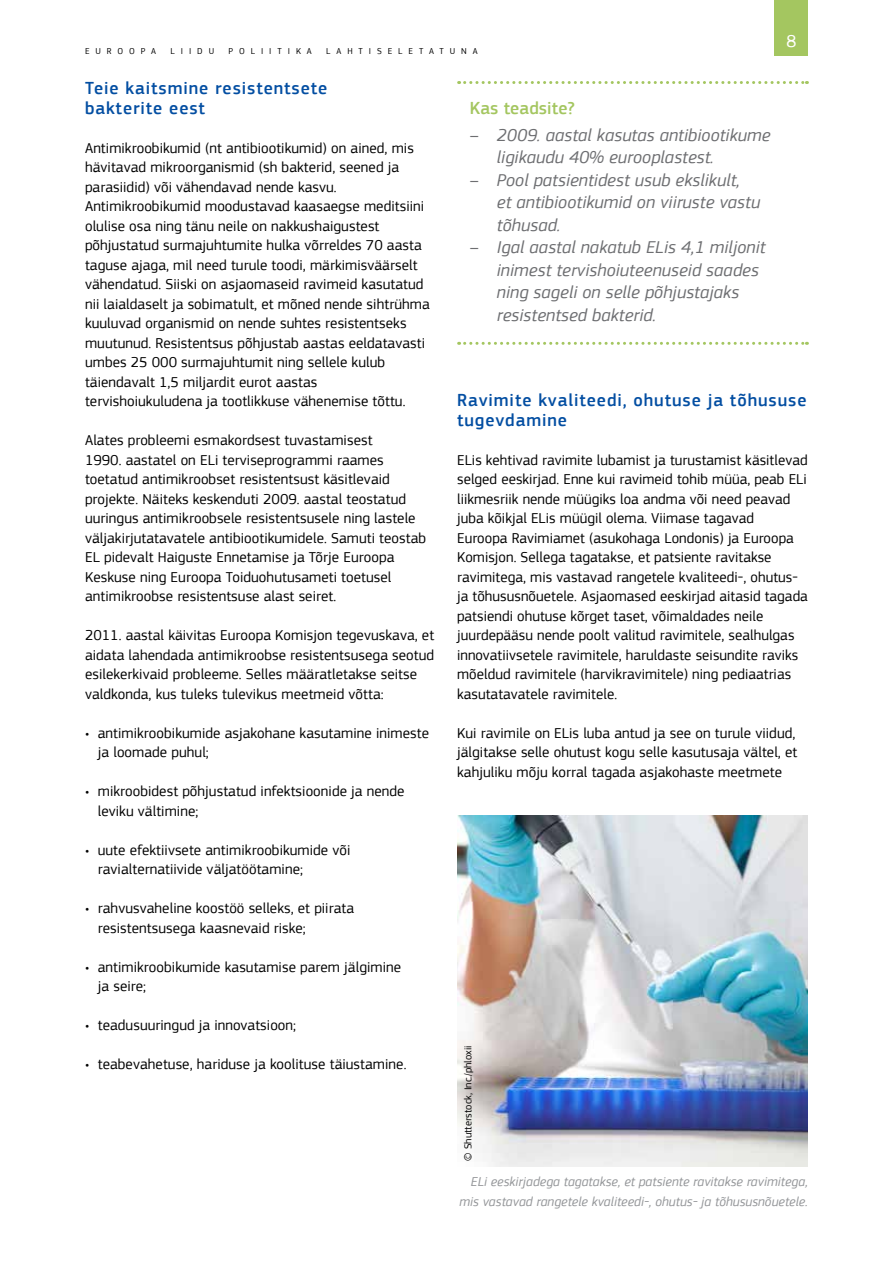
<style>
.page{position:relative;width:893px;height:1263px;background:#fff}
.page>*{position:absolute;margin:0;border:0;box-sizing:border-box;transform-origin:0 0}
.t1{font:italic 18px/22.5px "EC Square Sans Pro";letter-spacing:.005em;color:#6d6e71}
.t2{font:500 18px/19.5px "EC Square Sans Pro";letter-spacing:.05em;color:#034ea2}
.t3{font:500 18px "EC Square Sans Pro";letter-spacing:.005em;color:#a4c660}
.t4{font:18px "EC Square Sans Pro";color:#fff}
.t5{font:15px/19.5px "EC Square Sans Pro";letter-spacing:.005em;color:#000}
.t6{font:italic 13.5px/19.5px "EC Square Sans Pro";letter-spacing:.005em;color:#939598;text-align:right}
.t7{font:10.5px "EC Square Sans Pro";color:#000}
.t8{font:9px "EC Square Sans Pro";letter-spacing:.66em;color:#000}
.s1{font-style:normal}
</style>
<div class="page">
<div style="left:775px;top:0;width:33px;height:55px;background:#a4c660"></div>
<svg style="left:459px;top:81px;width:348px;height:3px"></svg>
<svg style="left:459px;top:342px;width:348px;height:3px"></svg>
<img style="left:457px;top:816px;width:351px;height:351px">
<p class="t4" style="left:786px;top:30px;width:12px">8</p>
<p class="t8" style="left:85px;top:45px;width:73px">EUROOPA</p>
<p class="t8" style="left:171px;top:45px;width:45px">LIIDU</p>
<p class="t8" style="left:229px;top:45px;width:85px">POLIITIKA</p>
<p class="t8" style="left:326px;top:45px;width:153px">LAHTISELETATUNA</p>
<p class="t2" style="left:85px;top:79px;width:244px">Teie kaitsmine resistentsete bakterite eest</p>
<p class="t5" style="left:85px;top:138px;width:346px">Antimikroobikumid (nt antibiootikumid) on ained, mis hävitavad mikroorganismid (sh bakterid, seened ja parasiidid) või vähendavad nende kasvu.<br>Antimikroobikumid moodustavad kaasaegse meditsiini olulise osa ning tänu neile on nakkushaigustest põhjustatud surmajuhtumite hulka võrreldes 70 aasta taguse ajaga, mil need turule toodi, märkimisväärselt vähendatud. Siiski on asjaomaseid ravimeid kasutatud nii laialdaselt ja sobimatult, et mõned nende sihtrühma kuuluvad organismid on nende suhtes resistentseks muutunud. Resistentsus põhjustab aastas eeldatavasti umbes 25 000 surmajuhtumit ning sellele kulub täiendavalt 1,5 miljardit eurot aastas tervishoiukuludena ja tootlikkuse vähenemise tõttu.</p>
<p class="t5" style="left:85px;top:431px;width:343px">Alates probleemi esmakordsest tuvastamisest<br>1990. aastatel on ELi terviseprogrammi raames toetatud antimikroobset resistentsust käsitlevaid projekte. Näiteks keskenduti 2009. aastal teostatud uuringus antimikroobsele resistentsusele ning lastele väljakirjutatavatele antibiootikumidele. Samuti teostab EL pidevalt Haiguste Ennetamise ja Tõrje Euroopa Keskuse ning Euroopa Toiduohutusameti toetusel antimikroobse resistentsuse alast seiret.</p>
<p class="t5" style="left:85px;top:626px;width:351px">2011. aastal käivitas Euroopa Komisjon tegevuskava, et aidata lahendada antimikroobse resistentsusega seotud esilekerkivaid probleeme. Selles määratletakse seitse valdkonda, kus tuleks tulevikus meetmeid võtta:</p>
<p class="t5" style="left:98px;top:723px;width:333px;text-indent:-13px">• antimikroobikumide asjakohane kasutamine inimeste ja loomade puhul;</p>
<p class="t5" style="left:98px;top:782px;width:308px;text-indent:-13px">• mikroobidest põhjustatud infektsioonide ja nende leviku vältimine;</p>
<p class="t5" style="left:98px;top:840px;width:254px;text-indent:-13px">• uute efektiivsete antimikroobikumide või ravialternatiivide väljatöötamine;</p>
<p class="t5" style="left:98px;top:899px;width:258px;text-indent:-13px">• rahvusvaheline koostöö selleks, et piirata resistentsusega kaasnevaid riske;</p>
<p class="t5" style="left:98px;top:957px;width:305px;text-indent:-13px">• antimikroobikumide kasutamise parem jälgimine ja seire;</p>
<p class="t5" style="left:85px;top:1016px;width:213px">• teadusuuringud ja innovatsioon;</p>
<p class="t5" style="left:85px;top:1055px;width:323px">• teabevahetuse, hariduse ja koolituse täiustamine.</p>
<p class="t3" style="left:470px;top:97px;width:106px">Kas teadsite?</p>
<p class="t1" style="left:497px;top:123px;width:275px;text-indent:-27px"><span class="s1">–</span> 2009. aastal kasutas antibiootikume ligikaudu 40% eurooplastest.</p>
<p class="t1" style="left:497px;top:168px;width:265px;text-indent:-27px"><span class="s1">–</span> Pool patsientidest usub ekslikult,<br>et antibiootikumid on viiruste vastu tõhusad.</p>
<p class="t1" style="left:497px;top:236px;width:270px;text-indent:-27px"><span class="s1">–</span> Igal aastal nakatub ELis 4,1 miljonit inimest tervishoiuteenuseid saades ning sageli on selle põhjustajaks resistentsed bakterid.</p>
<p class="t2" style="left:457px;top:391px;width:351px">Ravimite kvaliteedi, ohutuse ja tõhususe tugevdamine</p>
<p class="t5" style="left:457px;top:450px;width:352px">ELis kehtivad ravimite lubamist ja turustamist käsitlevad selged eeskirjad. Enne kui ravimeid tohib müüa, peab ELi liikmesriik nende müügiks loa andma või need peavad juba kõikjal ELis müügil olema. Viimase tagavad Euroopa Ravimiamet (asukohaga Londonis) ja Euroopa Komisjon. Sellega tagatakse, et patsiente ravitakse ravimitega, mis vastavad rangetele kvaliteedi-, ohutus&shy;ja tõhususnõuetele. Asjaomased eeskirjad aitasid tagada patsiendi ohutuse kõrget taset, võimaldades neile juurdepääsu nende poolt valitud ravimitele, sealhulgas innovatiivsetele ravimitele, haruldaste seisundite raviks mõeldud ravimitele (harvikravimitele) ning pediaatrias kasutatavatele ravimitele.</p>
<p class="t5" style="left:457px;top:723px;width:342px">Kui ravimile on ELis luba antud ja see on turule viidud, jälgitakse selle ohutust kogu selle kasutusaja vältel, et kahjuliku mõju korral tagada asjakohaste meetmete</p>
<p class="t7" style="left:462px;top:1160px;width:116px;rotate:-90deg">© Shutterstock, Inc./phloxii</p>
<p class="t6" style="left:459px;top:1172px;width:350px">ELi eeskirjadega tagatakse, et patsiente ravitakse ravimitega, mis vastavad rangetele kvaliteedi-, ohutus- ja tõhususnõuetele.</p>
</div>
